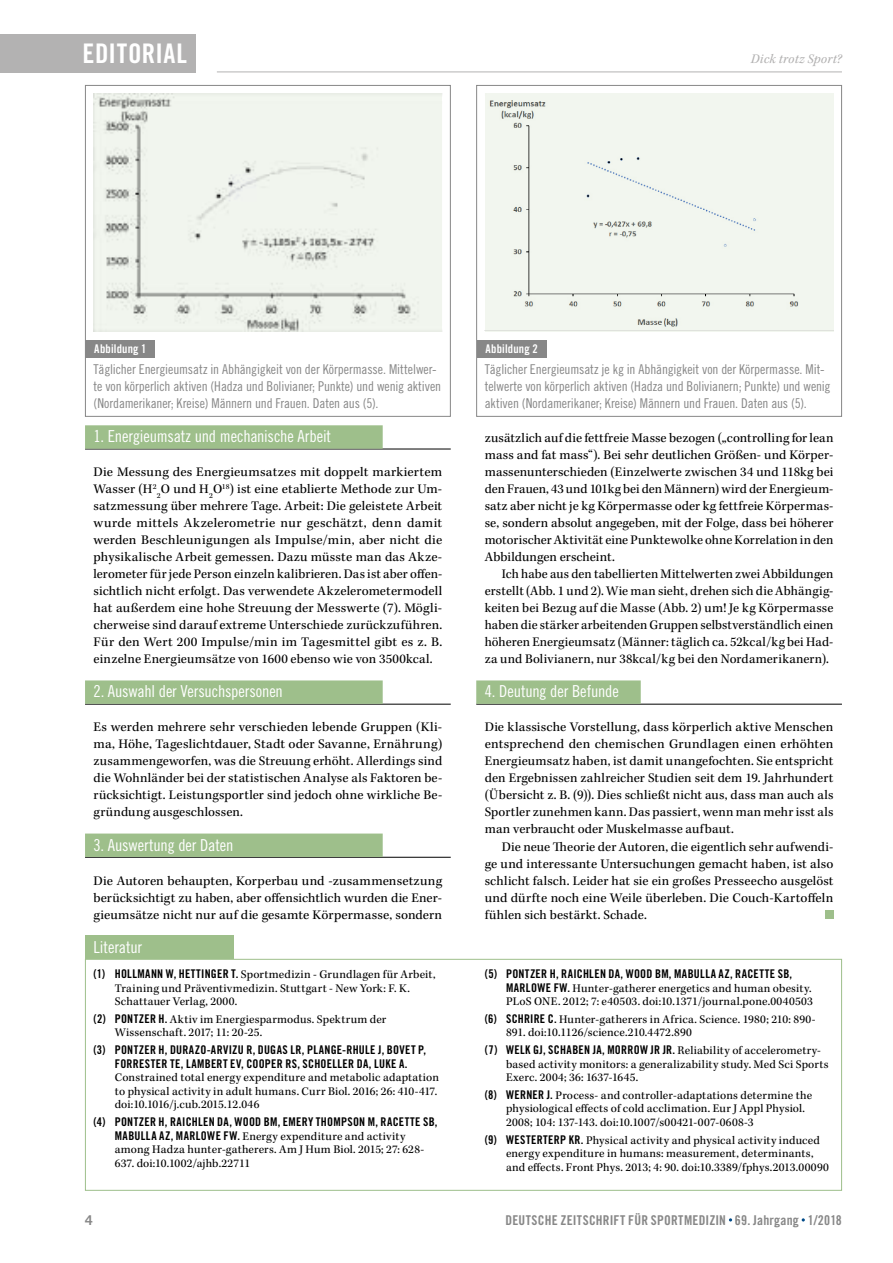
<style>
.page{position:relative;width:893px;height:1263px;background:#fff}
.page>*{position:absolute;margin:0;border:0;box-sizing:border-box;transform-origin:0 0}
.t1{font:27px "Trade Gothic LT Std Bd Cn 20";letter-spacing:.02em;color:#fff}
.t2{font:16.5px "Trade Gothic LT Std Cn 18";letter-spacing:-.01em;color:#fff}
.t3{font:13.5px/17px "Kepler Std";letter-spacing:.01em;color:#000;text-align:justify}
.t4{font:13.5px/17px "Trade Gothic LT Std Cn 18";letter-spacing:-.005em;color:#878787}
.t5{font:13.5px "Trade Gothic LT Std Bd Cn 20";letter-spacing:.015em;color:#878787}
.t6{font:italic 13.5px "Kepler Std";letter-spacing:.015em;color:#b3b2b2}
.t7{font:700 13.5px "Trade Gothic LT Std";color:#878787}
.t8{font:12px/13.5px "Kepler Std";letter-spacing:.015em;color:#000}
.t9{font:12px/13.5px "Trade Gothic LT Std Bd Cn 20";letter-spacing:.025em;color:#000;text-align:center}
.t10{font:12px "Trade Gothic LT Std Bd Cn 20";letter-spacing:.015em;color:#fff}
.s1{font-family:"Trade Gothic LT Std Bd Cn 20"}
.s2{font-family:"Kepler Std"}
</style>
<div class="page">
<div style="left:0;top:34px;width:196px;height:38px;background:#b3b2b2"></div>
<hr style="left:217px;top:72px;width:625px;height:1px;background:#b3b2b2">
<hr style="left:85px;top:449px;width:366px;height:1px;background:#000">
<div style="left:85px;top:425px;width:298px;height:24px;background:#9ebf8b"></div>
<hr style="left:85px;top:704px;width:366px;height:1px;background:#000">
<div style="left:85px;top:680px;width:298px;height:24px;background:#9ebf8b"></div>
<hr style="left:85px;top:857px;width:366px;height:1px;background:#000">
<div style="left:85px;top:833px;width:298px;height:24px;background:#9ebf8b"></div>
<hr style="left:476px;top:704px;width:366px;height:1px;background:#000">
<div style="left:476px;top:680px;width:165px;height:24px;background:#9ebf8b"></div>
<div style="left:825px;top:910px;width:8px;height:8px;background:#9ebf8b"></div>
<div style="left:85px;top:935px;width:149px;height:24px;background:#9ebf8b"></div>
<div style="left:85px;top:959px;width:757px;height:232px;border:1px solid #9ebf8b"></div>
<div style="left:86px;top:340px;width:69px;height:17px;background:#878787"></div>
<div style="left:85px;top:85px;width:366px;height:332px;border:1px solid #878787"></div>
<img style="left:94px;top:94px;width:348px;height:238px">
<div style="left:477px;top:340px;width:69px;height:17px;background:#878787"></div>
<div style="left:476px;top:85px;width:366px;height:332px;border:1px solid #878787"></div>
<div style="left:485px;top:94px;width:348px;height:237px;background:#f2f6ef"></div>
<h1 class="t1" style="left:83px;top:37px;width:106px">EDITORIAL</h1>
<p class="t6" style="left:751px;top:51px;width:93px">Dick trotz Sport?</p>
<p class="t10" style="left:94px;top:341px;width:54px">Abbildung 1</p>
<p class="t4" style="left:94px;top:361px;width:349px">Täglicher Energieumsatz in Abhängigkeit von der Körpermasse. Mittelwer&shy;te von körperlich aktiven (Hadza und Bolivianer; Punkte) und wenig aktiven (Nordamerikaner; Kreise) Männern und Frauen. Daten aus (5).</p>
<p class="t2" style="left:94px;top:427px;width:239px">1. Energieumsatz und mechanische Arbeit</p>
<p class="t3" style="left:94px;top:464px;width:350px">Die Messung des Energieumsatzes mit doppelt markiertem Wasser (H<sup>2</sup><sub>2</sub>O und H<sub>2</sub>O<sup>18</sup>) ist eine etablierte Methode zur Um&shy;satzmessung über mehrere Tage. Arbeit: Die geleistete Arbeit wurde mittels Akzelerometrie nur geschätzt, denn damit werden Beschleunigungen als Impulse/min, aber nicht die physikalische Arbeit gemessen. Dazu müsste man das Akze&shy;lerometer für jede Person einzeln kalibrieren. Das ist aber offen&shy;sichtlich nicht erfolgt. Das verwendete Akzelerometermodell hat außerdem eine hohe Streuung der Messwerte (7). Mögli&shy;cherweise sind darauf extreme Unterschiede zurückzuführen.<br>Für den Wert 200 Impulse/min im Tagesmittel gibt es z. B. einzelne Energieumsätze von 1600 ebenso wie von 3500kcal.</p>
<p class="t2" style="left:94px;top:682px;width:191px">2. Auswahl der Versuchspersonen</p>
<p class="t3" style="left:94px;top:719px;width:350px">Es werden mehrere sehr verschieden lebende Gruppen (Kli&shy;ma, Höhe, Tageslichtdauer, Stadt oder Savanne, Ernährung) zusammengeworfen, was die Streuung erhöht. Allerdings sind die Wohnländer bei der statistischen Analyse als Faktoren be&shy;rücksichtigt. Leistungsportler sind jedoch ohne wirkliche Be&shy;gründung ausgeschlossen.</p>
<p class="t2" style="left:94px;top:835px;width:141px">3. Auswertung der Daten</p>
<p class="t3" style="left:94px;top:872px;width:350px">Die Autoren behaupten, Korperbau und -zusammensetzung berücksichtigt zu haben, aber offensichtlich wurden die Ener&shy;gieumsätze nicht nur auf die gesamte Körpermasse, sondern</p>
<p class="t2" style="left:94px;top:937px;width:50px">Literatur</p>
<p class="t8" style="left:115px;top:968px;width:322px;text-indent:-21px"><span class="s1">(1) HOLLMANN W, HETTINGER T.</span> Sportmedizin - Grundlagen für Arbeit,<br>Training und Präventivmedizin. Stuttgart - New York: F. K.<br>Schattauer Verlag, 2000.</p>
<p class="t8" style="left:115px;top:1013px;width:273px;text-indent:-21px"><span class="s1">(2) PONTZER H.</span> Aktiv im Energiesparmodus. Spektrum der<br>Wissenschaft. 2017; 11: 20-25.</p>
<p class="t9" style="left:94px;top:1043px;width:334px">(3) PONTZER H, DURAZO-ARVIZU R, DUGAS LR, PLANGE-RHULE J, BOVET P,<br>FORRESTER TE, LAMBERT EV, COOPER RS, SCHOELLER DA, LUKE A.</p>
<p class="t8" style="left:115px;top:1071px;width:326px">Constrained total energy expenditure and metabolic adaptation to physical activity in adult humans. Curr Biol. 2016; 26: 410-417. doi:10.1016/j.cub.2015.12.046</p>
<p class="t9" style="left:94px;top:1115px;width:346px">(4) PONTZER H, RAICHLEN DA, WOOD BM, EMERY THOMPSON M, RACETTE SB,</p>
<p class="t8" style="left:115px;top:1129px;width:311px"><span class="s1">MABULLA AZ, MARLOWE FW.</span> Energy expenditure and activity among Hadza hunter-gatherers. Am J Hum Biol. 2015; 27: 628-<br>637. doi:10.1002/ajhb.22711</p>
<p class="t10" style="left:485px;top:341px;width:54px">Abbildung 2</p>
<p class="t4" style="left:485px;top:361px;width:347px">Täglicher Energieumsatz je kg in Abhängigkeit von der Körpermasse. Mit&shy;telwerte von körperlich aktiven (Hadza und Bolivianern; Punkte) und wenig aktiven (Nordamerikaner; Kreise) Männern und Frauen. Daten aus (5).</p>
<p class="t3" style="left:485px;top:430px;width:350px">zusätzlich auf die fettfreie Masse bezogen („controlling for lean mass and fat mass“). Bei sehr deutlichen Größen- und Körper&shy;massenunterschieden (Einzelwerte zwischen 34 und 118kg bei den Frauen, 43 und 101kg bei den Männern) wird der Energieum&shy;satz aber nicht je kg Körpermasse oder kg fettfreie Körpermas&shy;se, sondern absolut angegeben, mit der Folge, dass bei höherer motorischer Aktivität eine Punktewolke ohne Korrelation in den Abbildungen erscheint.</p>
<p class="t3" style="left:485px;top:566px;width:350px;text-indent:17px">Ich habe aus den tabellierten Mittelwerten zwei Abbildungen erstellt (Abb. 1 und 2). Wie man sieht, drehen sich die Abhängig&shy;keiten bei Bezug auf die Masse (Abb. 2) um! Je kg Körpermasse haben die stärker arbeitenden Gruppen selbstverständlich einen höheren Energieumsatz (Männer: täglich ca. 52kcal/kg bei Had&shy;za und Bolivianern, nur 38kcal/kg bei den Nordamerikanern).</p>
<p class="t2" style="left:485px;top:682px;width:135px">4. Deutung der Befunde</p>
<p class="t3" style="left:485px;top:719px;width:350px">Die klassische Vorstellung, dass körperlich aktive Menschen entsprechend den chemischen Grundlagen einen erhöhten Energieumsatz haben, ist damit unangefochten. Sie entspricht den Ergebnissen zahlreicher Studien seit dem 19. Jahrhundert (Übersicht z. B. (9)). Dies schließt nicht aus, dass man auch als Sportler zunehmen kann. Das passiert, wenn man mehr isst als man verbraucht oder Muskelmasse aufbaut.</p>
<p class="t3" style="left:485px;top:838px;width:350px;text-indent:17px">Die neue Theorie der Autoren, die eigentlich sehr aufwendi&shy;ge und interessante Untersuchungen gemacht haben, ist also schlicht falsch. Leider hat sie ein großes Presseecho ausgelöst und dürfte noch eine Weile überleben. Die Couch-Kartoffeln fühlen sich bestärkt. Schade.</p>
<p class="t9" style="left:485px;top:967px;width:309px">(5) PONTZER H, RAICHLEN DA, WOOD BM, MABULLA AZ, RACETTE SB,</p>
<p class="t8" style="left:506px;top:982px;width:308px"><span class="s1">MARLOWE FW.</span> Hunter-gatherer energetics and human obesity.<br>PLoS ONE. 2012; 7: e40503. doi:10.1371/journal.pone.0040503</p>
<p class="t8" style="left:506px;top:1013px;width:311px;text-indent:-21px"><span class="s1">(6) SCHRIRE C.</span> Hunter-gatherers in Africa. Science. 1980; 210: 890-<br>891. doi:10.1126/science.210.4472.890</p>
<p class="t9" style="left:485px;top:1043px;width:338px">(7) WELK GJ, SCHABEN JA, MORROW JR JR. <span class="s2">Reliability of accelerometry-</span></p>
<p class="t8" style="left:506px;top:1058px;width:324px">based activity monitors: a generalizability study. Med Sci Sports<br>Exerc. 2004; 36: 1637-1645.</p>
<p class="t8" style="left:506px;top:1089px;width:308px;text-indent:-21px"><span class="s1">(8) WERNER J.</span> Process- and controller-adaptations determine the physiological effects of cold acclimation. Eur J Appl Physiol.<br>2008; 104: 137-143. doi:10.1007/s00421-007-0608-3</p>
<p class="t8" style="left:506px;top:1134px;width:324px;text-indent:-21px"><span class="s1">(9) WESTERTERP KR.</span> Physical activity and physical activity induced energy expenditure in humans: measurement, determinants, and effects. Front Phys. 2013; 4: 90. doi:10.3389/fphys.2013.00090</p>
<p class="t7" style="left:85px;top:1211px;width:9px">4</p>
<p class="t5" style="left:506px;top:1212px;width:338px">DEUTSCHE ZEITSCHRIFT FÜR SPORTMEDIZIN 69. Jahrgang 1/2018</p>
</div>
